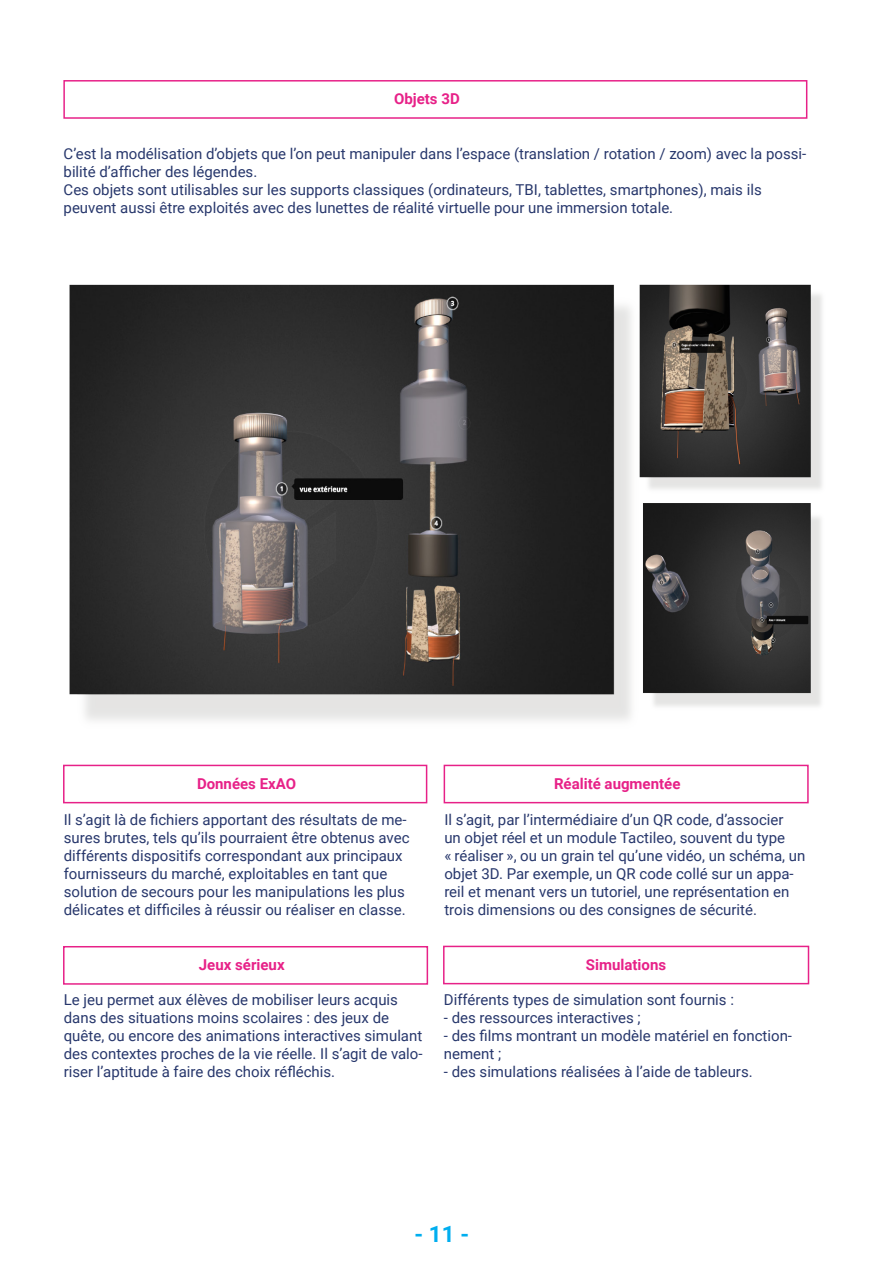
<style>
.page{position:relative;width:893px;height:1263px;background:#fff}
.page>*{position:absolute;margin:0;border:0;box-sizing:border-box;transform-origin:0 0}
.t1{font:700 22.5px "Roboto";color:#00aeef}
.t2{font:15px/18px "Roboto";color:#27376c}
.t3{font:700 15px "Roboto";color:#e72188}
</style>
<div class="page">
<div style="left:63px;top:80px;width:744px;height:39px;border:2px solid #e72188"></div>
<div style="left:443px;top:946px;width:366px;height:38px;border:2px solid #e72188"></div>
<div style="left:63px;top:946px;width:365px;height:39px;border:2px solid #e72188"></div>
<div style="left:444px;top:765px;width:365px;height:38px;border:2px solid #e72188"></div>
<div style="left:63px;top:765px;width:364px;height:38px;border:2px solid #e72188"></div>
<img style="left:69px;top:284px;width:556px;height:437px">
<img style="left:624px;top:284px;width:198px;height:223px">
<img style="left:625px;top:491px;width:197px;height:229px">
<p class="t3" style="left:394px;top:90px;width:67px">Objets 3D</p>
<p class="t2" style="left:64px;top:145px;width:744px">C’est la modélisation d’objets que l’on peut manipuler dans l’espace (translation / rotation / zoom) avec la possi&shy;bilité d’afficher des légendes.<br>Ces objets sont utilisables sur les supports classiques (ordinateurs, TBI, tablettes, smartphones), mais ils peuvent aussi être exploités avec des lunettes de réalité virtuelle pour une immersion totale.</p>
<p class="t3" style="left:197px;top:775px;width:101px">Données ExAO</p>
<p class="t3" style="left:554px;top:775px;width:128px">Réalité augmentée</p>
<p class="t2" style="left:64px;top:811px;width:347px">Il s’agit là de fichiers apportant des résultats de me&shy;sures brutes, tels qu’ils pourraient être obtenus avec différents dispositifs correspondant aux principaux fournisseurs du marché, exploitables en tant que solution de secours pour les manipulations les plus délicates et difficiles à réussir ou réaliser en classe.</p>
<p class="t2" style="left:444px;top:811px;width:363px">Il s’agit, par l’intermédiaire d’un QR code, d’associer<br>un objet réel et un module Tactileo, souvent du type<br>« réaliser », ou un grain tel qu’une vidéo, un schéma, un objet 3D. Par exemple, un QR code collé sur un appa&shy;reil et menant vers un tutoriel, une représentation en trois dimensions ou des consignes de sécurité.</p>
<p class="t3" style="left:199px;top:956px;width:87px">Jeux sérieux</p>
<p class="t3" style="left:586px;top:956px;width:82px">Simulations</p>
<p class="t2" style="left:64px;top:991px;width:360px">Le jeu permet aux élèves de mobiliser leurs acquis dans des situations moins scolaires : des jeux de quête, ou encore des animations interactives simulant des contextes proches de la vie réelle. Il s’agit de valo&shy;riser l’aptitude à faire des choix réfléchis.</p>
<p class="t2" style="left:444px;top:991px;width:292px">Différents types de simulation sont fournis :</p>
<p class="t2" style="left:444px;top:1009px;width:198px">- des ressources interactives ;</p>
<p class="t2" style="left:444px;top:1027px;width:350px">- des films montrant un modèle matériel en fonction&shy;nement ;</p>
<p class="t2" style="left:444px;top:1063px;width:310px">- des simulations réalisées à l’aide de tableurs.</p>
<h1 class="t1" style="left:415px;top:1221px;width:56px">- 11 -</h1>
</div>
